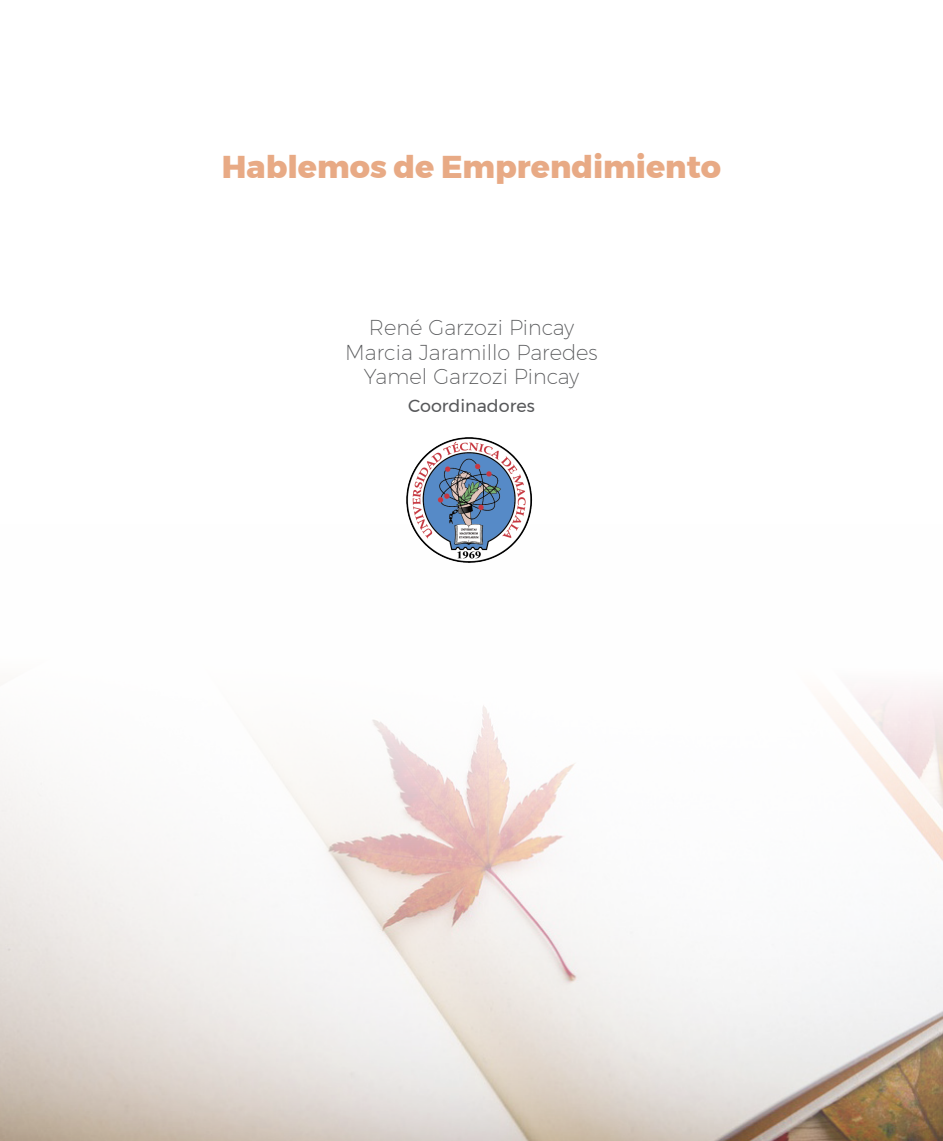
<style>
.page{position:relative;width:943px;height:1141px;background:#fff}
.page>*{position:absolute;margin:0;border:0;box-sizing:border-box;transform-origin:0 0}
.TITULO_DEL_LIBRO{font:800 31.5px "Montserrat";color:#e8aa85}
.cornisa_izquierda{font:200 21px "Montserrat";color:#57585a}
.autores{font:17.5px "Montserrat";color:#57585a}
</style>
<div class="page">
<img style="left:0;top:689px;width:943px;height:452px">
<img style="left:406px;top:437px;width:127px;height:126px">
<p class="TITULO_DEL_LIBRO" style="left:222px;top:141px;width:500px">Hablemos de Emprendimiento</p>
<p class="cornisa_izquierda" style="left:369px;top:312px;width:207px">René Garzozi Pincay</p>
<p class="cornisa_izquierda" style="left:345px;top:337px;width:254px">Marcia Jaramillo Paredes</p>
<p class="cornisa_izquierda" style="left:364px;top:361px;width:216px">Yamel Garzozi Pincay</p>
<p class="autores" style="left:408px;top:392px;width:128px">Coordinadores</p>
</div>
